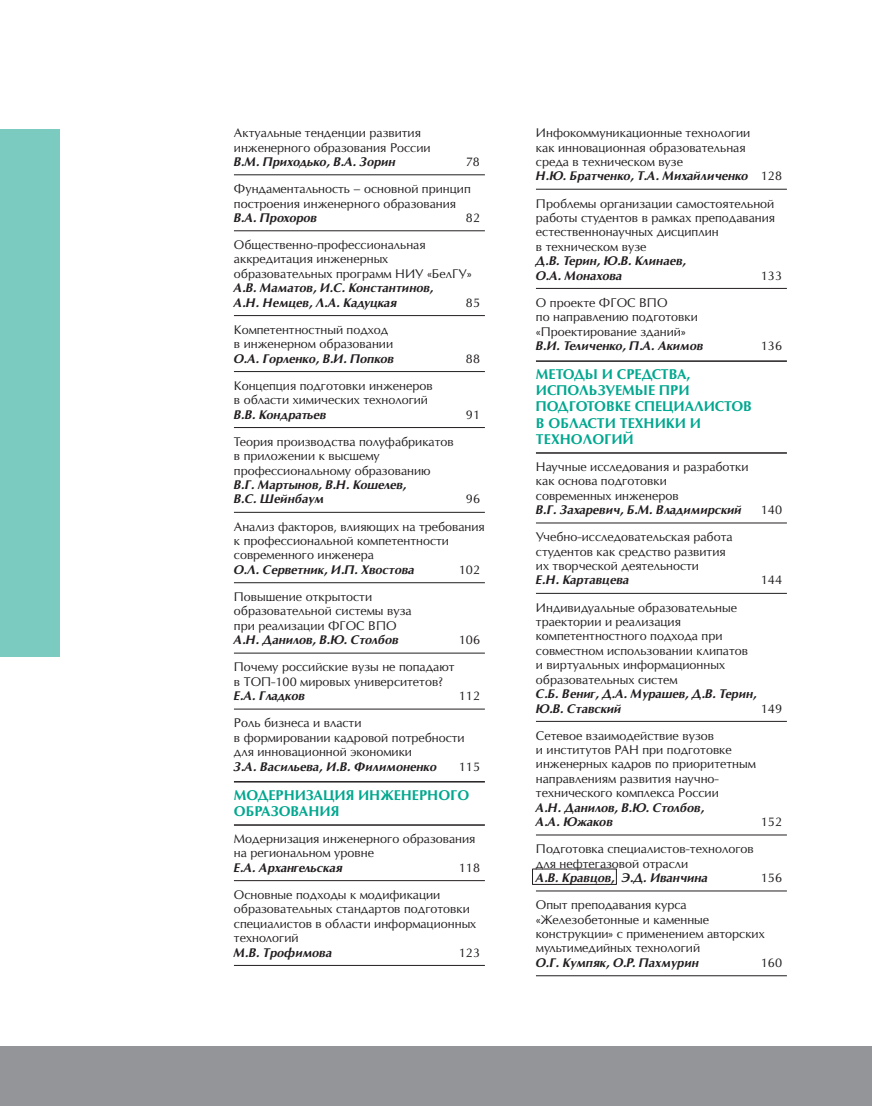
<style>
.page{position:relative;width:872px;height:1106px;background:#fff}
.page>*{position:absolute;margin:0;border:0;box-sizing:border-box;transform-origin:0 0}
.t1{font:700 13.5px/16.2px "Opium New";color:#00a78f}
.t2{font:12px/14.4px "Opium New";color:#231f20}
.t3{font:italic 700 12px/14.4px "Opium New";color:#231f20}
.s1{font-weight:700;font-style:italic}
</style>
<div class="page">
<div style="left:0;top:1046px;width:872px;height:60px;background:#939598"></div>
<div style="left:0;top:129px;width:60px;height:527px;background:#7bcbc0"></div>
<hr style="left:234px;top:174px;width:251px;height:1px;background:#231f20">
<hr style="left:234px;top:230px;width:251px;height:1px;background:#231f20">
<hr style="left:234px;top:315px;width:251px;height:1px;background:#231f20">
<hr style="left:234px;top:371px;width:251px;height:1px;background:#231f20">
<hr style="left:234px;top:427px;width:251px;height:1px;background:#231f20">
<hr style="left:234px;top:512px;width:251px;height:1px;background:#231f20">
<hr style="left:234px;top:582px;width:251px;height:1px;background:#231f20">
<hr style="left:234px;top:652px;width:251px;height:1px;background:#231f20">
<hr style="left:234px;top:708px;width:251px;height:1px;background:#231f20">
<hr style="left:234px;top:781px;width:251px;height:1px;background:#231f20">
<hr style="left:234px;top:824px;width:251px;height:1px;background:#231f20">
<hr style="left:234px;top:880px;width:251px;height:1px;background:#231f20">
<hr style="left:234px;top:965px;width:251px;height:1px;background:#231f20">
<hr style="left:536px;top:189px;width:251px;height:1px;background:#231f20">
<hr style="left:536px;top:288px;width:251px;height:1px;background:#231f20">
<hr style="left:536px;top:360px;width:251px;height:2px;background:#231f20">
<hr style="left:536px;top:452px;width:251px;height:2px;background:#231f20">
<hr style="left:536px;top:522px;width:251px;height:1px;background:#231f20">
<hr style="left:536px;top:593px;width:251px;height:1px;background:#231f20">
<hr style="left:536px;top:721px;width:251px;height:1px;background:#231f20">
<hr style="left:536px;top:834px;width:251px;height:1px;background:#231f20">
<hr style="left:536px;top:890px;width:251px;height:1px;background:#231f20">
<hr style="left:536px;top:975px;width:251px;height:1px;background:#231f20">
<p class="t2" style="left:234px;top:126px;width:198px">Актуальные тенденции развития инженерного образования России</p>
<p class="t3" style="left:234px;top:154px;width:163px">В.М. Приходько, В.А. Зорин</p>
<p class="t2" style="left:466px;top:154px;width:16px">78</p>
<p class="t2" style="left:234px;top:181px;width:238px">Фундаментальность – основной принцип построения инженерного образования</p>
<p class="t3" style="left:234px;top:210px;width:85px">В.А. Прохоров</p>
<p class="t2" style="left:466px;top:210px;width:16px">82</p>
<p class="t2" style="left:234px;top:237px;width:193px">Общественно-профессиональная аккредитация инженерных образовательных программ НИУ</p>
<p class="t2" style="left:427px;top:266px;width:46px">«БелГУ»</p>
<p class="t3" style="left:234px;top:281px;width:201px">А.В. Маматов, И.С. Константинов,<br>А.Н. Немцев, Л.А. Кадуцкая</p>
<p class="t2" style="left:466px;top:295px;width:16px">85</p>
<p class="t2" style="left:234px;top:322px;width:161px">Компетентностный подход в инженерном образовании</p>
<p class="t3" style="left:234px;top:351px;width:161px">О.А. Горленко, В.И. Попков</p>
<p class="t2" style="left:466px;top:351px;width:16px">88</p>
<p class="t2" style="left:234px;top:378px;width:200px">Концепция подготовки инженеров в области химических технологий</p>
<p class="t3" style="left:234px;top:407px;width:94px">В.В. Кондратьев</p>
<p class="t2" style="left:466px;top:407px;width:16px">91</p>
<p class="t2" style="left:234px;top:434px;width:221px">Теория производства полуфабрикатов в приложении к высшему профессиональному образованию</p>
<p class="t3" style="left:234px;top:477px;width:174px">В.Г. Мартынов, В.Н. Кошелев,<br>В.С. Шейнбаум</p>
<p class="t2" style="left:466px;top:492px;width:16px">96</p>
<p class="t2" style="left:234px;top:519px;width:252px">Анализ факторов, влияющих на требования к профессиональной компетентности современного инженера</p>
<p class="t3" style="left:234px;top:562px;width:182px">О.Л. Серветник, И.П. Хвостова</p>
<p class="t2" style="left:459px;top:562px;width:23px">102</p>
<p class="t2" style="left:234px;top:589px;width:179px">Повышение открытости образовательной системы вуза при реализации ФГОС</p>
<p class="t2" style="left:368px;top:618px;width:29px">ВПО</p>
<p class="t3" style="left:234px;top:633px;width:166px">А.Н. Данилов, В.Ю. Столбов</p>
<p class="t2" style="left:459px;top:632px;width:23px">106</p>
<p class="t2" style="left:234px;top:660px;width:222px">Почему российские вузы не попадают в ТОП-100 мировых университетов?</p>
<p class="t3" style="left:234px;top:689px;width:72px">Е.А. Гладков</p>
<p class="t2" style="left:459px;top:688px;width:23px">112</p>
<p class="t2" style="left:234px;top:716px;width:232px">Роль бизнеса и власти<br>в формировании кадровой потребности для инновационной экономики</p>
<p class="t3" style="left:234px;top:759px;width:204px">З.А. Васильева, И.В. Филимоненко</p>
<p class="t2" style="left:459px;top:759px;width:23px">115</p>
<p class="t1" style="left:234px;top:786px;width:237px">МОДЕРНИЗАЦИЯ И НЖЕНЕРНОГО<br>ОБРАЗОВАНИЯ</p>
<p class="t2" style="left:234px;top:831px;width:243px">Модернизация инженерного образования на региональном уровне</p>
<p class="t3" style="left:234px;top:860px;width:110px">Е.А. Архангельская</p>
<p class="t2" style="left:459px;top:860px;width:23px">118</p>
<p class="t2" style="left:234px;top:887px;width:244px">Основные подходы к модификации образовательных стандартов подготовки специалистов в области информационных технологий</p>
<p class="t3" style="left:234px;top:945px;width:100px">М.В. Трофимова</p>
<p class="t2" style="left:459px;top:945px;width:23px">123</p>
<p class="t2" style="left:536px;top:126px;width:248px">И нфокоммуникационные технологии<br>как инновационная образовательная<br>среда в техническом вузе<br><span class="s1">Н.Ю. Братченко, Т.А. Михайличенко</span> 128</p>
<p class="t2" style="left:536px;top:196px;width:241px">Проблемы организации самостоятельной работы студентов в рамках преподавания естественнонаучных дисциплин<br>в техническом вузе</p>
<p class="t3" style="left:536px;top:254px;width:152px">Д.В. Терин, Ю.В. Клинаев,<br>О.А. Монахова</p>
<p class="t2" style="left:761px;top:268px;width:23px">133</p>
<p class="t2" style="left:536px;top:295px;width:84px">О проекте ФГОС</p>
<p class="t2" style="left:536px;top:295px;width:163px;text-indent:103px">ВПО<br>по направлению подготовки «Проектирование зданий»</p>
<p class="t3" style="left:536px;top:338px;width:169px">В.И. Теличенко, П.А. Акимов</p>
<p class="t2" style="left:761px;top:338px;width:23px">136</p>
<p class="t1" style="left:536px;top:366px;width:10px">МЕТ</p>
<p class="t1" style="left:563px;top:366px;width:108px">ОДЫ И СРЕДСТВА</p>
<p class="t1" style="left:686px;top:366px;width:5px">,</p>
<p class="t1" style="left:536px;top:382px;width:90px">ИСПОЛЬЗУЕМЫЕ</p>
<p class="t1" style="left:536px;top:382px;width:153px;text-align:right">ПРИ<br>ПОДГОТОВКЕ СПЕЦИАЛИ</p>
<p class="t1" style="left:715px;top:398px;width:37px">СТОВ</p>
<p class="t1" style="left:536px;top:415px;width:164px">В ОБЛАСТИ ТЕХНИ КИ И<br>ТЕХНОЛОГИ Й</p>
<p class="t2" style="left:536px;top:459px;width:214px">Н аучные исследования и разработки как основа подготовки<br>современных инженеров</p>
<p class="t3" style="left:536px;top:503px;width:207px">В.Г. Захаревич, Б.М. Владимирский</p>
<p class="t2" style="left:761px;top:502px;width:23px">140</p>
<p class="t2" style="left:536px;top:529px;width:198px">Учебно-исследовательская работа студентов как средство развития их творческой деятельности</p>
<p class="t3" style="left:536px;top:573px;width:95px">Е.Н. Картавцева</p>
<p class="t2" style="left:761px;top:573px;width:23px">144</p>
<p class="t2" style="left:536px;top:600px;width:214px">И ндивидуальные образовательные траектории и реализация компетентностного подхода при совместном использовании клипатов и виртуальных информационных образовательных систем</p>
<p class="t3" style="left:536px;top:686px;width:222px">С.Б. Вениг, Д.А. Мурашев, Д.В. Терин,<br>Ю.В. Ставский</p>
<p class="t2" style="left:761px;top:701px;width:23px">149</p>
<p class="t2" style="left:536px;top:728px;width:180px">Сетевое взаимодействие вузов и институтов РАН</p>
<p class="t2" style="left:536px;top:742px;width:221px;text-indent:106px">при подготовке инженерных кадров по приоритетным направлениям развития научно&shy;технического комплекса России</p>
<p class="t3" style="left:536px;top:800px;width:170px">А.Н. Данилов, В.Ю. Столбов,<br>А.А. Южаков</p>
<p class="t2" style="left:761px;top:814px;width:23px">152</p>
<p class="t2" style="left:536px;top:841px;width:219px">Подготовка специалистов-технологов для нефтегазовой отрасли</p>
<p class="t3" style="left:536px;top:870px;width:173px">А.В. Кравцов, Э.Д. Иванчина</p>
<p class="t2" style="left:761px;top:870px;width:23px">156</p>
<p class="t2" style="left:536px;top:897px;width:230px">Опыт преподавания курса «Железобетонные и каменные конструкции» с применением авторских мультимедийных технологий</p>
<p class="t3" style="left:536px;top:955px;width:164px">О.Г. Кумпяк, О.Р. Пахмурин</p>
<p class="t2" style="left:761px;top:955px;width:23px">160</p>
</div>
